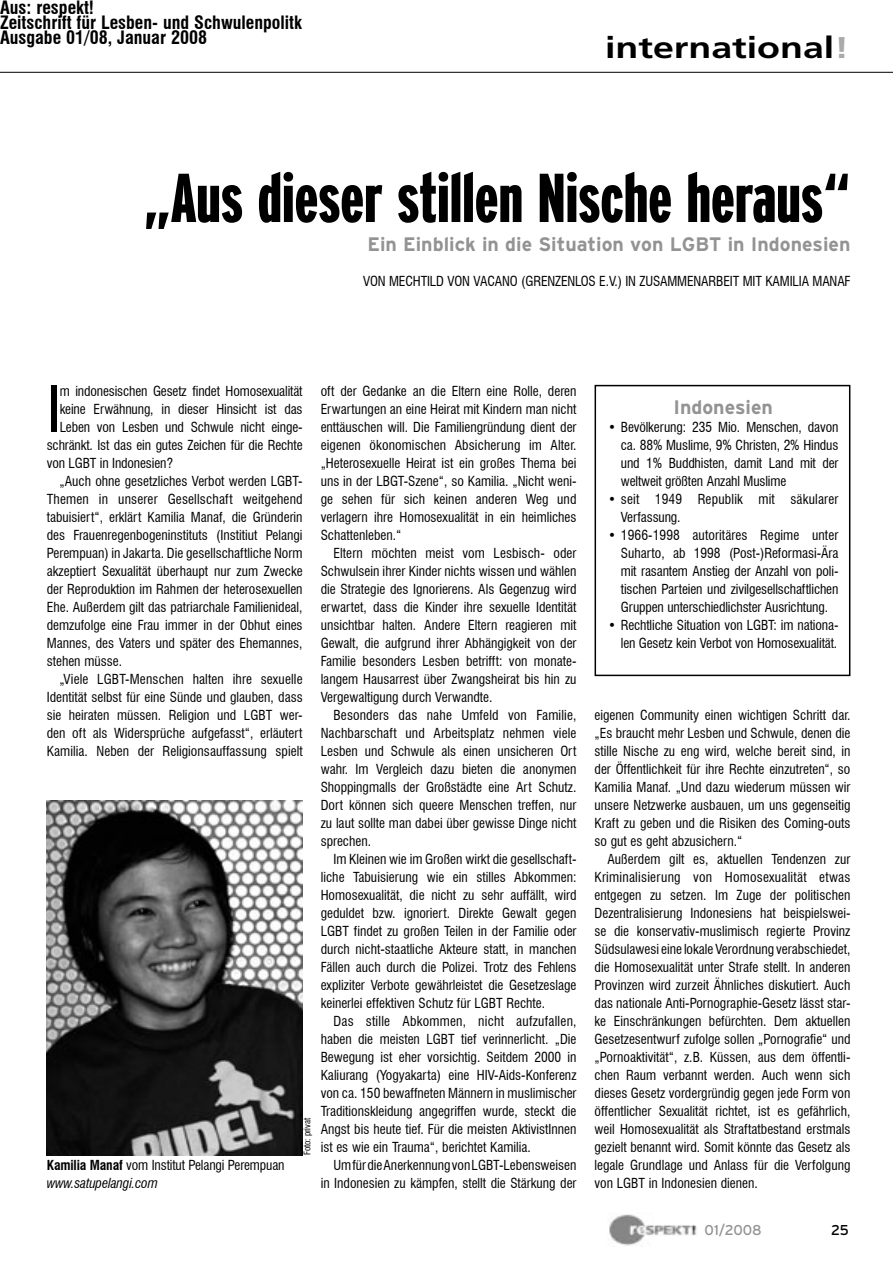
<style>
.page{position:relative;width:893px;height:1263px;background:#fff}
.page>*{position:absolute;margin:0;border:0;box-sizing:border-box;transform-origin:0 0}
.Head_46_pt{font:900 extra-condensed 69px "Interstate";color:#000}
.Erster_Absatz{font:condensed 61.35px "Swiss 721 BT";color:#000}
.Rubrik_links{font:700 30px "Frutiger CE";color:#000;scale:1.25 1}
.Head_grau{font:700 19.5px "Interstate";color:#939393}
.Quelle_Pressespiegel{font:700 condensed 18px "Swiss 721 BT";color:#000}
.t1{font:14.25px "Interstate";color:#939393}
.t2{font:14.25px "Interstate";color:#000}
.Nachrichten{font:condensed 13.5px/18px "Swiss 721 BT";color:#000;text-align:justify}
.Nachrichten_Liste{font:condensed 13.5px/18px "Swiss 721 BT";letter-spacing:-.01em;color:#000;text-align:justify}
.Erster_Absatz-2{font:condensed 13.5px "Swiss 721 BT";letter-spacing:-.01em;color:#000}
.Autor{font:condensed 13.5px "Swiss 721 BT";letter-spacing:-.01em;color:#000}
.Nachrichten_Liste-2{font:condensed 13.5px/18px "Swiss 721 BT";letter-spacing:.015em;color:#000}
.Nachrichten_Head{font:condensed 13.5px "Swiss 721 BT";letter-spacing:-.01em;color:#000}
.Nachrichten_Head-2{font:italic condensed 13.5px "Swiss 721 BT";letter-spacing:-.01em;color:#000}
.Nachrichten-2{font:condensed 9px "Swiss 721 BT";letter-spacing:-.01em;color:#000}
.s1{color:#aaa}
.s2{font-weight:700}
</style>
<div class="page">
<img style="left:609px;top:1214px;width:88px;height:32px">
<hr style="left:0;top:72px;width:893px;height:1px;background:#000">
<img style="left:47px;top:800px;width:256px;height:355px">
<div style="left:595px;top:385px;width:255px;height:291px;border:2px solid #000"></div>
<p class="Quelle_Pressespiegel" style="left:0;top:-4px;width:96px">Aus: respekt!</p>
<p class="Quelle_Pressespiegel" style="left:0;top:11px;width:303px">Zeitschrift für Lesben- und Schwulenpolitk</p>
<p class="Quelle_Pressespiegel" style="left:0;top:26px;width:209px">Ausgabe 01/08, Januar 2008</p>
<p class="Rubrik_links" style="left:605px;top:30px;width:197px">international<span class="s1">!</span></p>
<p class="Head_46_pt" style="left:143px;top:160px;width:709px">„Aus dieser stillen Nische heraus“</p>
<p class="Head_grau" style="left:367px;top:233px;width:485px">Ein Einblick in die Situation von LGBT in Indonesien</p>
<p class="Autor" style="left:363px;top:273px;width:489px">VON MECHTILD VON VACANO (GRENZENLOS E.V.) IN ZUSAMMENARBEIT MIT KAMILIA MANAF</p>
<p class="Erster_Absatz" style="left:47px;top:373px;width:15px">I</p>
<p class="Erster_Absatz-2" style="left:60px;top:383px;width:244px">m indonesischen Gesetz findet Homosexualität</p>
<p class="Erster_Absatz-2" style="left:60px;top:401px;width:244px">keine Erwähnung, in dieser Hinsicht ist das</p>
<p class="Erster_Absatz-2" style="left:60px;top:419px;width:244px">Leben von Lesben und Schwule nicht einge-</p>
<p class="Erster_Absatz-2" style="left:47px;top:437px;width:257px">schränkt. Ist das ein gutes Zeichen für die Rechte</p>
<p class="Erster_Absatz-2" style="left:47px;top:455px;width:128px">von LGBT in Indonesien?</p>
<p class="Nachrichten" style="left:47px;top:472px;width:257px;text-indent:13px">„Auch ohne gesetzliches Verbot werden LGBT-Themen in unserer Gesellschaft weitgehend tabuisiert“, erklärt Kamilia Manaf, die Gründerin des Frauenregenbogeninstituts (Institiut Pelangi Perempuan) in Jakarta. Die gesellschaftliche Norm akzeptiert Sexualität überhaupt nur zum Zwecke der Reproduktion im Rahmen der heterosexuellen Ehe. Außerdem gilt das patriarchale Familienideal, demzufolge eine Frau immer in der Obhut eines Mannes, des Vaters und später des Ehemannes, stehen müsse.</p>
<p class="Nachrichten" style="left:47px;top:670px;width:257px;text-indent:13px">„Viele LGBT-Menschen halten ihre sexuelle Identität selbst für eine Sünde und glauben, dass sie heiraten müssen. Religion und LGBT wer&shy;den oft als Widersprüche aufgefasst“, erläutert Kamilia. Neben der Religionsauffassung spielt</p>
<p class="Nachrichten_Head" style="left:47px;top:1157px;width:239px"><span class="s2">Kamilia Manaf</span> vom Institut Pelangi Perempuan</p>
<p class="Nachrichten_Head-2" style="left:47px;top:1175px;width:112px">www.satupelangi.com</p>
<p class="Nachrichten-2" style="left:302px;top:1155px;width:39px;rotate:-90deg">Foto: privat</p>
<p class="Nachrichten" style="left:321px;top:382px;width:257px">oft der Gedanke an die Eltern eine Rolle, deren Erwartungen an eine Heirat mit Kindern man nicht enttäuschen will. Die Familiengründung dient der eigenen ökonomischen Absicherung im Alter. „Heterosexuelle Heirat ist ein großes Thema bei uns in der LBGT-Szene“, so Kamilia. „Nicht weni&shy;ge sehen für sich keinen anderen Weg und verlagern ihre Homosexualität in ein heimliches Schattenleben.“</p>
<p class="Nachrichten" style="left:321px;top:544px;width:257px;text-indent:13px">Eltern möchten meist vom Lesbisch- oder Schwulsein ihrer Kinder nichts wissen und wählen die Strategie des Ignorierens. Als Gegenzug wird erwartet, dass die Kinder ihre sexuelle Identität unsichtbar halten. Andere Eltern reagieren mit Gewalt, die aufgrund ihrer Abhängigkeit von der Familie besonders Lesben betrifft: von monate&shy;langem Hausarrest über Zwangsheirat bis hin zu Vergewaltigung durch Verwandte.</p>
<p class="Nachrichten" style="left:321px;top:706px;width:257px;text-indent:13px">Besonders das nahe Umfeld von Familie, Nachbarschaft und Arbeitsplatz nehmen viele Lesben und Schwule als einen unsicheren Ort wahr. Im Vergleich dazu bieten die anonymen Shoppingmalls der Großstädte eine Art Schutz.<br>Dort können sich queere Menschen treffen, nur zu laut sollte man dabei über gewisse Dinge nicht sprechen.</p>
<p class="Nachrichten" style="left:321px;top:850px;width:257px;text-indent:13px">Im Kleinen wie im Großen wirkt die gesellschaft&shy;liche Tabuisierung wie ein stilles Abkommen:<br>Homosexualität, die nicht zu sehr auffällt, wird geduldet bzw. ignoriert. Direkte Gewalt gegen LGBT findet zu großen Teilen in der Familie oder durch nicht-staatliche Akteure statt, in manchen Fällen auch durch die Polizei. Trotz des Fehlens expliziter Verbote gewährleistet die Gesetzeslage keinerlei effektiven Schutz für LGBT Rechte.</p>
<p class="Nachrichten" style="left:321px;top:1012px;width:257px;text-indent:13px">Das stille Abkommen, nicht aufzufallen, haben die meisten LGBT tief verinnerlicht. „Die Bewegung ist eher vorsichtig. Seitdem 2000 in Kaliurang (Yogyakarta) eine HIV-Aids-Konferenz von ca. 150 bewaffneten Männern in muslimischer Traditionskleidung angegriffen wurde, steckt die Angst bis heute tief. Für die meisten AktivistInnen ist es wie ein Trauma“, berichtet Kamilia.</p>
<p class="Nachrichten" style="left:321px;top:1156px;width:257px;text-align:right">Um für die Anerkennung von LGBT-Lebensweisen<br>in Indonesien zu kämpfen, stellt die Stärkung der</p>
<p class="Head_grau" style="left:673px;top:396px;width:101px">Indonesien</p>
<p class="Nachrichten_Liste" style="left:621px;top:418px;width:219px;text-indent:-13px">• Bevölkerung: 235 Mio. Menschen, davon ca. 88% Muslime, 9% Christen, 2% Hindus und 1% Buddhisten, damit Land mit der weltweit größten Anzahl Muslime</p>
<p class="Nachrichten_Liste-2" style="left:621px;top:490px;width:219px;text-indent:-13px">• seit 1949 Republik mit säkularer<br>Verfassung.</p>
<p class="Nachrichten_Liste" style="left:621px;top:526px;width:219px;text-indent:-13px">• 1966-1998 autoritäres Regime unter Suharto, ab 1998 (Post-)Reformasi-Ära mit rasantem Anstieg der Anzahl von poli&shy;tischen Parteien und zivilgesellschaftlichen Gruppen unterschiedlichster Ausrichtung.</p>
<p class="Nachrichten_Liste" style="left:608px;top:616px;width:232px;text-align:right">• Rechtliche Situation von LGBT: im nationa&shy;len Gesetz kein Verbot von Homosexualität.</p>
<p class="Nachrichten" style="left:595px;top:706px;width:257px">eigenen Community einen wichtigen Schritt dar. „Es braucht mehr Lesben und Schwule, denen die stille Nische zu eng wird, welche bereit sind, in der Öffentlichkeit für ihre Rechte einzutreten“, so Kamilia Manaf. „Und dazu wiederum müssen wir unsere Netzwerke ausbauen, um uns gegenseitig Kraft zu geben und die Risiken des Coming-outs so gut es geht abzusichern.“</p>
<p class="Nachrichten" style="left:595px;top:850px;width:257px;text-indent:13px">Außerdem gilt es, aktuellen Tendenzen zur Kriminalisierung von Homosexualität etwas entgegen zu setzen. Im Zuge der politischen Dezentralisierung Indonesiens hat beispielswei&shy;se die konservativ-muslimisch regierte Provinz Südsulawesi eine lokale Verordnung verabschiedet, die Homosexualität unter Strafe stellt. In anderen Provinzen wird zurzeit Ähnliches diskutiert. Auch das nationale Anti-Pornographie-Gesetz lässt star&shy;ke Einschränkungen befürchten. Dem aktuellen Gesetzesentwurf zufolge sollen „Pornografie“ und „Pornoaktivität“, z.B. Küssen, aus dem öffentli&shy;chen Raum verbannt werden. Auch wenn sich dieses Gesetz vordergründig gegen jede Form von öffentlicher Sexualität richtet, ist es gefährlich, weil Homosexualität als Straftatbestand erstmals gezielt benannt wird. Somit könnte das Gesetz als legale Grundlage und Anlass für die Verfolgung von LGBT in Indonesien dienen.</p>
<p class="t1" style="left:705px;top:1222px;width:59px">01/2008</p>
<p class="t2" style="left:831px;top:1222px;width:19px">25</p>
</div>
